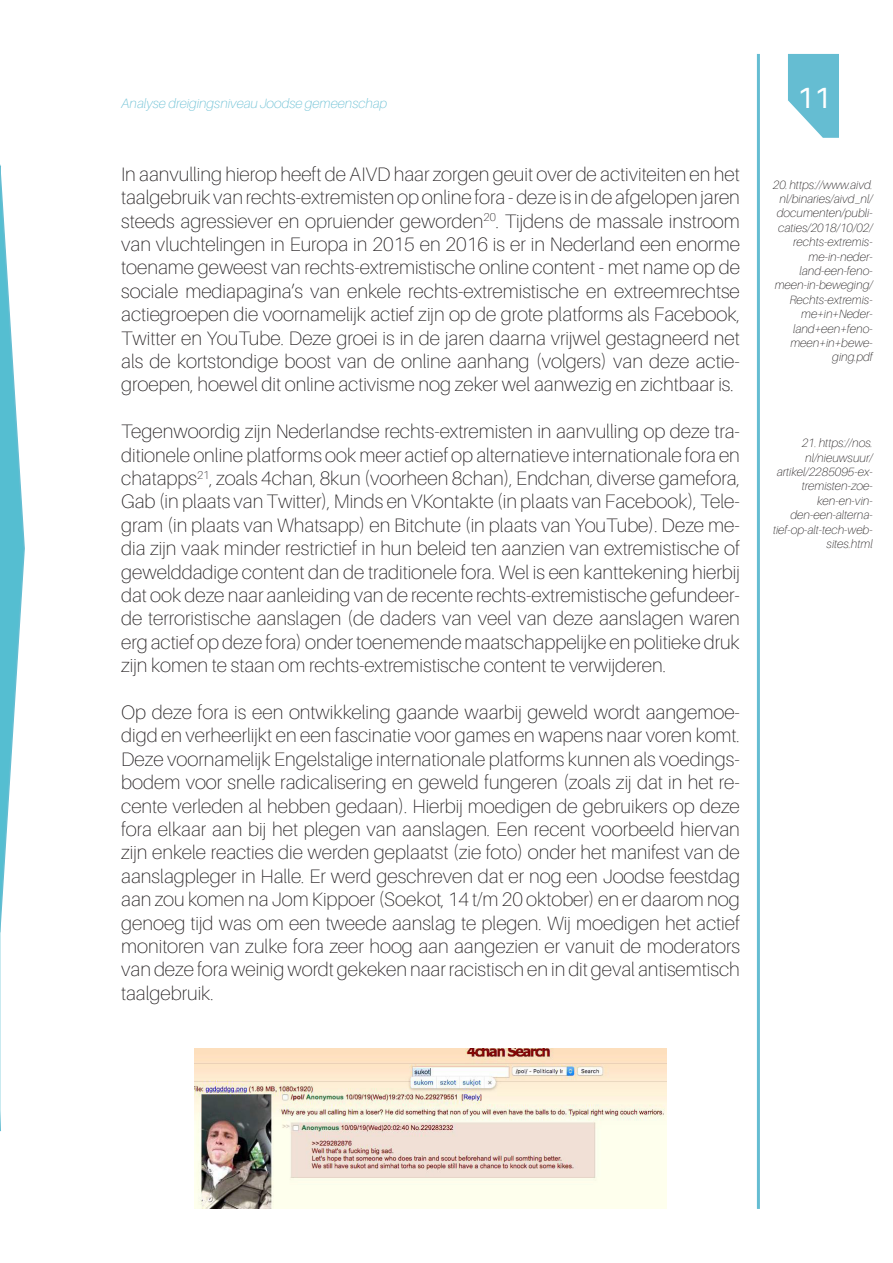
<style>
.page{position:relative;width:893px;height:1263px;background:#fff}
.page>*{position:absolute;margin:0;border:0;box-sizing:border-box;transform-origin:0 0}
.t1{font:29.25px "Aileron";color:#fff}
.t2{font:100 19.5px/23.4px "Aileron";color:#231f20;text-align:justify}
.t3{font:italic 100 13.5px "Aileron";color:#65bdd2}
.t4{font:italic 100 12px/14.4px "Aileron";color:#231f20;text-align:right}
</style>
<div class="page">
<svg style="left:788px;top:54px;width:51px;height:84px;background:#7cc7d8"></svg>
<hr style="left:757px;top:54px;width:3px;height:1155px;background:#65bdd2">
<svg style="left:0;top:164px;width:25px;height:968px"></svg>
<img style="left:195px;top:1048px;width:471px;height:161px">
<p class="t3" style="left:121px;top:96px;width:268px">Analyse dreigingsniveau Joodse gemeenschap</p>
<p class="t1" style="left:797px;top:82px;width:35px">11</p>
<p class="t2" style="left:121px;top:163px;width:620px">In aanvulling hierop heeft de AIVD haar zorgen geuit over de activiteiten en het taalgebruik van rechts-extremisten op online fora - deze is in de afgelopen jaren steeds agressiever en opruiender geworden<sup>20</sup>. Tijdens de massale instroom van vluchtelingen in Europa in 2015 en 2016 is er in Nederland een enorme toename geweest van rechts-extremistische online content - met name op de sociale mediapagina’s van enkele rechts-extremistische en extreemrechtse actiegroepen die voornamelijk actief zijn op de grote platforms als Facebook, Twitter en YouTube. Deze groei is in de jaren daarna vrijwel gestagneerd net als de kortstondige boost van de online aanhang (volgers) van deze actie&shy;groepen, hoewel dit online activisme nog zeker wel aanwezig en zichtbaar is.</p>
<p class="t2" style="left:121px;top:420px;width:620px">Tegenwoordig zijn Nederlandse rechts-extremisten in aanvulling op deze tra&shy;ditionele online platforms ook meer actief op alternatieve internationale fora en chatapps<sup>21</sup>, zoals 4chan, 8kun (voorheen 8chan), Endchan, diverse gamefora, Gab (in plaats van Twitter), Minds en VKontakte (in plaats van Facebook), Tele&shy;gram (in plaats van Whatsapp) en Bitchute (in plaats van YouTube). Deze me&shy;dia zijn vaak minder restrictief in hun beleid ten aanzien van extremistische of gewelddadige content dan de traditionele fora. Wel is een kanttekening hierbij dat ook deze naar aanleiding van de recente rechts-extremistische gefundeer&shy;de terroristische aanslagen (de daders van veel van deze aanslagen waren erg actief op deze fora) onder toenemende maatschappelijke en politieke druk zijn komen te staan om rechts-extremistische content te verwijderen.</p>
<p class="t2" style="left:121px;top:701px;width:620px">Op deze fora is een ontwikkeling gaande waarbij geweld wordt aangemoe&shy;digd en verheerlijkt en een fascinatie voor games en wapens naar voren komt.<br>Deze voornamelijk Engelstalige internationale platforms kunnen als voedings&shy;bodem voor snelle radicalisering en geweld fungeren (zoals zij dat in het re&shy;cente verleden al hebben gedaan). Hierbij moedigen de gebruikers op deze fora elkaar aan bij het plegen van aanslagen. Een recent voorbeeld hiervan zijn enkele reacties die werden geplaatst (zie foto) onder het manifest van de aanslagpleger in Halle. Er werd geschreven dat er nog een Joodse feestdag aan zou komen na Jom Kippoer (Soekot, 14 t/m 20 oktober) en er daarom nog genoeg tijd was om een tweede aanslag te plegen. Wij moedigen het actief monitoren van zulke fora zeer hoog aan aangezien er vanuit de moderators van deze fora weinig wordt gekeken naar racistisch en in dit geval antisemtisch taalgebruik.</p>
<p class="t4" style="left:773px;top:177px;width:101px">20. https://www.aivd. nl/binaries/aivd_nl/ documenten/publi&shy;caties/2018/10/02/ rechts-extremis&shy;me-in-neder&shy;land-een-feno&shy;meen-in-beweging/<br>Rechts-extremis&shy;me+in+Neder&shy;land+een+feno&shy;meen+in+bewe&shy;ging.pdf</p>
<p class="t4" style="left:773px;top:436px;width:101px">21. https://nos. nl/nieuwsuur/ artikel/2285095-ex&shy;tremisten-zoe&shy;ken-en-vin&shy;den-een-alterna&shy;tief-op-alt-tech-web&shy;sites.html</p>
</div>
